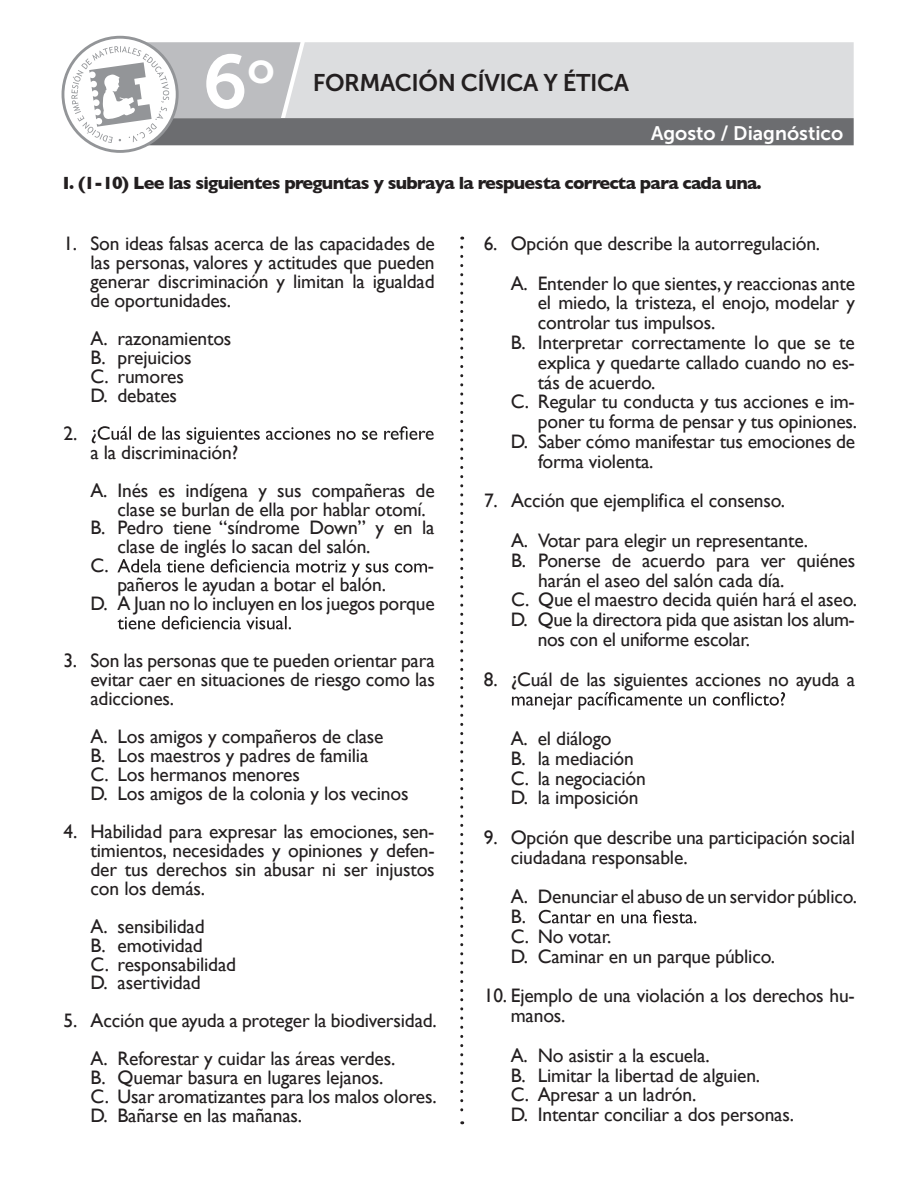
<style>
.page{position:relative;width:918px;height:1188px;background:#fff}
.page>*{position:absolute;margin:0;border:0;box-sizing:border-box;transform-origin:0 0}
.t1{font:75px "Museo Sans 700";color:#fff}
.t2{font:24px "Museo Sans 700";letter-spacing:-.02em;color:#231f20}
.t3{font:19.5px/18.9px "Gill Sans";letter-spacing:-.01em;color:#231f20}
.t4{font:19.5px "Museo Sans 700";color:#fff}
.t5{font:700 18px "Gill Sans";letter-spacing:-.04em;color:#231f20}
</style>
<div class="page">
<svg style="left:92px;top:426px;width:342px;height:18px"></svg>
<svg style="left:117px;top:559px;width:310px;height:18px"></svg>
<svg style="left:117px;top:616px;width:174px;height:13px"></svg>
<svg style="left:512px;top:692px;width:273px;height:18px"></svg>
<svg style="left:539px;top:910px;width:157px;height:13px"></svg>
<svg style="left:460px;top:247px;width:3px;height:877px"></svg>
<svg style="left:63px;top:37px;width:114px;height:114px"></svg>
<div style="left:62px;top:36px;width:117px;height:117px;border:3px solid #939598;border-radius:50%"></div>
<svg style="left:71px;top:42px;width:783px;height:103px;background:#bfc0c2"></svg>
<h1 class="t1" style="left:202px;top:40px;width:74px">6<sup>o</sup></h1>
<p class="t2" style="left:313px;top:70px;width:318px">FORMACIÓN CÍVICA Y ÉTICA</p>
<p class="t4" style="left:651px;top:122px;width:194px">Agosto / Diagnóstico</p>
<p class="t5" style="left:63px;top:172px;width:700px">I. (1-10) Lee las siguientes preguntas y subraya la respuesta correcta para cada una.</p>
<p class="t3" style="left:90px;top:234px;width:346px;text-align:justify;text-indent:-27px">1. Son ideas falsas acerca de las capacidades de las personas, valores y actitudes que pueden generar discriminación y limitan la igualdad de oportunidades.</p>
<p class="t3" style="left:91px;top:329px;width:142px">A. razonamientos<br>B. prejuicios<br>C. rumores<br>D. debates</p>
<p class="t3" style="left:64px;top:423px;width:15px">2.</p>
<p class="t3" style="left:90px;top:433px;width:346px;line-height:38px">a la discriminación?<br>A. Inés es indígena y sus compañeras de</p>
<p class="t3" style="left:117px;top:499px;width:310px">clase se burlan de ella por hablar otomí.</p>
<p class="t3" style="left:91px;top:518px;width:346px">B. Pedro tiene “síndrome Down” y en la</p>
<p class="t3" style="left:118px;top:537px;width:254px">clase de inglés lo sacan del salón.</p>
<p class="t3" style="left:91px;top:556px;width:20px">C.</p>
<p class="t3" style="left:428px;top:556px;width:8px">-</p>
<p class="t3" style="left:90px;top:575px;width:346px;text-indent:27px">pañeros le ayudan a botar el balón.<br>D. A Juan no lo incluyen en los juegos porque</p>
<p class="t3" style="left:90px;top:651px;width:346px;text-align:justify;text-indent:-27px">3. Son las personas que te pueden orientar para evitar caer en situaciones de riesgo como las adicciones.</p>
<p class="t3" style="left:91px;top:727px;width:320px">A. Los amigos y compañeros de clase<br>B. Los maestros y padres de familia<br>C. Los hermanos menores<br>D. Los amigos de la colonia y los vecinos</p>
<p class="t3" style="left:91px;top:822px;width:346px;text-align:justify;text-indent:-27px">4. Habilidad para expresar las emociones, sen&shy;timientos, necesidades y opiniones y defen&shy;der tus derechos sin abusar ni ser injustos con los demás.</p>
<p class="t3" style="left:91px;top:916px;width:147px">A. sensibilidad<br>B. emotividad<br>C. responsabilidad<br>D. asertividad</p>
<p class="t3" style="left:91px;top:1002px;width:348px;line-height:38px;text-indent:-27px">5. Acción que ayuda a proteger la biodiversidad.<br>A. Reforestar y cuidar las áreas verdes.</p>
<p class="t3" style="left:90px;top:1068px;width:348px">B. Quemar basura en lugares lejanos.<br>C. Usar aromatizantes para los malos olores.<br>D. Bañarse en las mañanas.</p>
<p class="t3" style="left:511px;top:224px;width:346px;line-height:39.6px;text-indent:-27px">6. Opción que describe la autorregulación.<br>A. Entender lo que sientes, y reaccionas ante</p>
<p class="t3" style="left:538px;top:293px;width:319px">el miedo, la tristeza, el enojo, modelar y</p>
<p class="t3" style="left:538px;top:313px;width:179px">controlar tus impulsos.</p>
<p class="t3" style="left:511px;top:333px;width:346px">B. Interpretar correctamente lo que se te</p>
<p class="t3" style="left:538px;top:353px;width:318px">explica y quedarte callado cuando no es-</p>
<p class="t3" style="left:538px;top:372px;width:119px">tás de acuerdo.</p>
<p class="t3" style="left:511px;top:392px;width:345px">C. Regular tu conducta y tus acciones e im-</p>
<p class="t3" style="left:538px;top:412px;width:321px">poner tu forma de pensar y tus opiniones.</p>
<p class="t3" style="left:511px;top:432px;width:346px">D. Saber cómo manifestar tus emociones de</p>
<p class="t3" style="left:538px;top:452px;width:117px">forma violenta.</p>
<p class="t3" style="left:511px;top:481px;width:299px;line-height:39.6px;text-indent:-27px">7. Acción que ejemplifica el consenso.<br>A. Votar para elegir un representante.</p>
<p class="t3" style="left:511px;top:551px;width:346px">B. Ponerse de acuerdo para ver quiénes</p>
<p class="t3" style="left:538px;top:570px;width:248px">harán el aseo del salón cada día.</p>
<p class="t3" style="left:511px;top:590px;width:347px">C. Que el maestro decida quién hará el aseo.</p>
<p class="t3" style="left:511px;top:610px;width:345px">D. Que la directora pida que asistan los alum-</p>
<p class="t3" style="left:538px;top:630px;width:214px">nos con el uniforme escolar.</p>
<p class="t3" style="left:484px;top:669px;width:373px">8. ¿Cuál de las siguientes acciones no ayuda a</p>
<p class="t3" style="left:511px;top:728px;width:137px;line-height:19.8px">A. el diálogo<br>B. la mediación<br>C. la negociación<br>D. la imposición</p>
<p class="t3" style="left:511px;top:827px;width:346px;line-height:19.8px;text-indent:-27px">9. Opción que describe una participación social ciudadana responsable.</p>
<p class="t3" style="left:511px;top:887px;width:348px;line-height:19.8px">A. Denunciar el abuso de un servidor público.<br>B.<br>C. No votar.<br>D. Caminar en un parque público.</p>
<p class="t3" style="left:511px;top:986px;width:345px;line-height:19.8px;text-indent:-27px">10. Ejemplo de una violación a los derechos hu&shy;manos.</p>
<p class="t3" style="left:511px;top:1045px;width:285px;line-height:19.8px">A. No asistir a la escuela.<br>B. Limitar la libertad de alguien.<br>C. Apresar a un ladrón.<br>D. Intentar conciliar a dos personas.</p>
</div>
